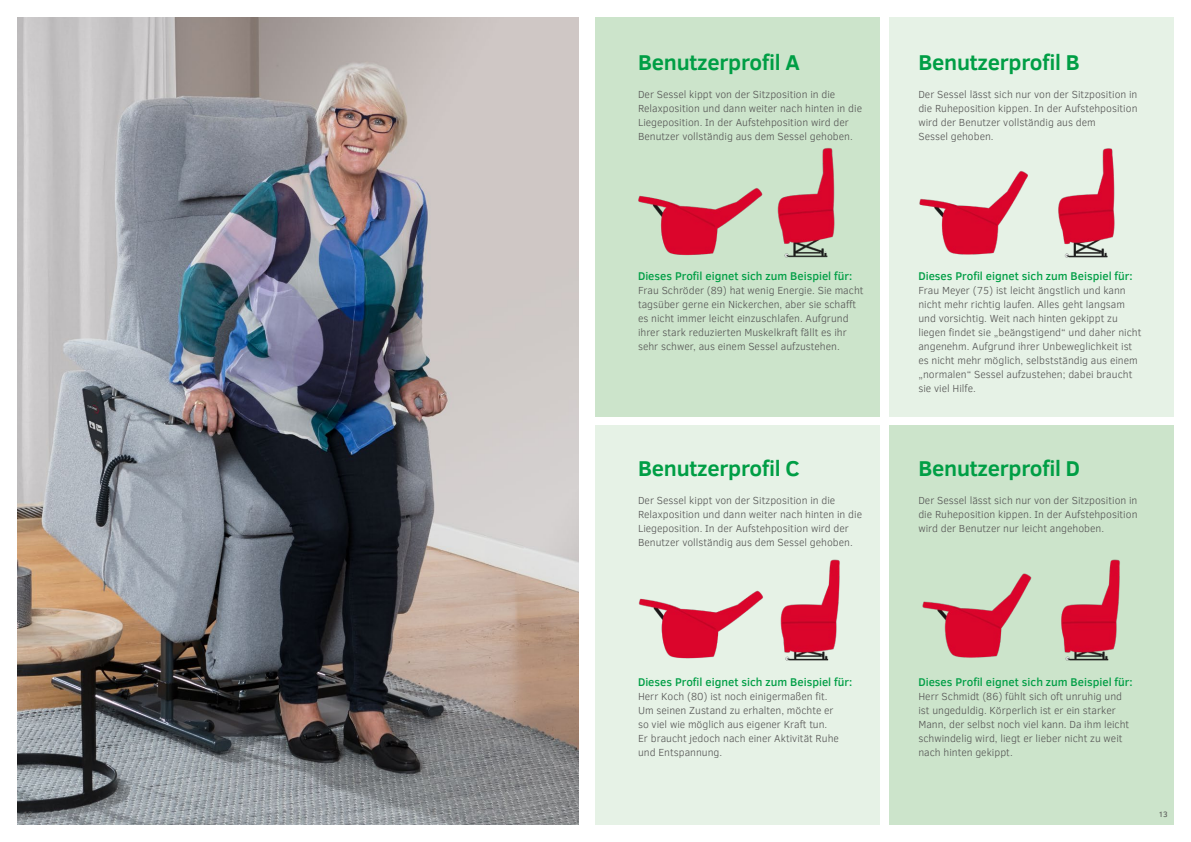
<style>
.page{position:relative;width:1191px;height:842px;background:#fff}
.page>*{position:absolute;margin:0;border:0;box-sizing:border-box;transform-origin:0 0}
.t1{font:700 22px "Clear Sans";letter-spacing:-.01em;color:#009e45}
.t2{font:500 11.5px "Clear Sans";color:#009e45}
.t3{font:300 10.5px/14px "Clear Sans";color:#575756}
.t4{font:8px "Clear Sans";color:#575756}
</style>
<div class="page">
<img style="left:17px;top:17px;width:561px;height:808px">
<div style="left:595px;top:17px;width:285px;height:400px;background:#cce4cb"></div>
<div style="left:595px;top:425px;width:285px;height:400px;background:#e6f2e6"></div>
<div style="left:889px;top:17px;width:285px;height:400px;background:#e6f2e6"></div>
<div style="left:889px;top:425px;width:285px;height:400px;background:#cce4cb"></div>
<img style="left:638px;top:148px;width:197px;height:110px">
<img style="left:638px;top:559px;width:202px;height:102px">
<img style="left:919px;top:148px;width:196px;height:110px">
<img style="left:922px;top:559px;width:198px;height:102px">
<h1 class="t1" style="left:638px;top:46px;width:163px">Benutzerprofil A</h1>
<p class="t3" style="left:638px;top:87px;width:225px">Der Sessel kippt von der Sitzposition in die Relaxposition und dann weiter nach hinten in die Liegeposition. In der Aufstehposition wird der Benutzer vollständig aus dem Sessel gehoben.</p>
<p class="t2" style="left:638px;top:268px;width:216px">Dieses Profil eignet sich zum Beispiel für:</p>
<p class="t3" style="left:638px;top:283px;width:227px">Frau Schröder (89) hat wenig Energie. Sie macht tagsüber gerne ein Nickerchen, aber sie schafft es nicht immer leicht einzuschlafen. Aufgrund ihrer stark reduzierten Muskelkraft fällt es ihr sehr schwer, aus einem Sessel aufzustehen.</p>
<h1 class="t1" style="left:638px;top:452px;width:163px">Benutzerprofil C</h1>
<p class="t3" style="left:638px;top:493px;width:225px">Der Sessel kippt von der Sitzposition in die Relaxposition und dann weiter nach hinten in die Liegeposition. In der Aufstehposition wird der Benutzer vollständig aus dem Sessel gehoben.</p>
<p class="t2" style="left:638px;top:674px;width:216px">Dieses Profil eignet sich zum Beispiel für:</p>
<p class="t3" style="left:638px;top:689px;width:202px">Herr Koch (80) ist noch einigermaßen fit.<br>Um seinen Zustand zu erhalten, möchte er so viel wie möglich aus eigener Kraft tun.<br>Er braucht jedoch nach einer Aktivität Ruhe und Entspannung.</p>
<h1 class="t1" style="left:918px;top:46px;width:163px">Benutzerprofil B</h1>
<p class="t3" style="left:918px;top:87px;width:221px">Der Sessel lässt sich nur von der Sitzposition in die Ruheposition kippen. In der Aufstehposition wird der Benutzer vollständig aus dem<br>Sessel gehoben.</p>
<p class="t2" style="left:918px;top:268px;width:216px">Dieses Profil eignet sich zum Beispiel für:</p>
<p class="t3" style="left:918px;top:283px;width:225px">Frau Meyer (75) ist leicht ängstlich und kann nicht mehr richtig laufen. Alles geht langsam und vorsichtig. Weit nach hinten gekippt zu liegen findet sie „beängstigend“ und daher nicht angenehm. Aufgrund ihrer Unbeweglichkeit ist es nicht mehr möglich, selbstständig aus einem „normalen“ Sessel aufzustehen; dabei braucht sie viel Hilfe.</p>
<h1 class="t1" style="left:918px;top:452px;width:163px">Benutzerprofil D</h1>
<p class="t3" style="left:918px;top:493px;width:221px;text-align:justify">Der Sessel lässt sich nur von der Sitzposition in die Ruheposition kippen. In der Aufstehposition wird der Benutzer nur leicht angehoben.</p>
<p class="t2" style="left:918px;top:674px;width:216px">Dieses Profil eignet sich zum Beispiel für:</p>
<p class="t3" style="left:918px;top:689px;width:212px">Herr Schmidt (86) fühlt sich oft unruhig und ist ungeduldig. Körperlich ist er ein starker Mann, der selbst noch viel kann. Da ihm leicht schwindelig wird, liegt er lieber nicht zu weit nach hinten gekippt.</p>
<p class="t4" style="left:23px;top:809px;width:11px">12</p>
<p class="t4" style="left:1158px;top:809px;width:11px">13</p>
</div>
